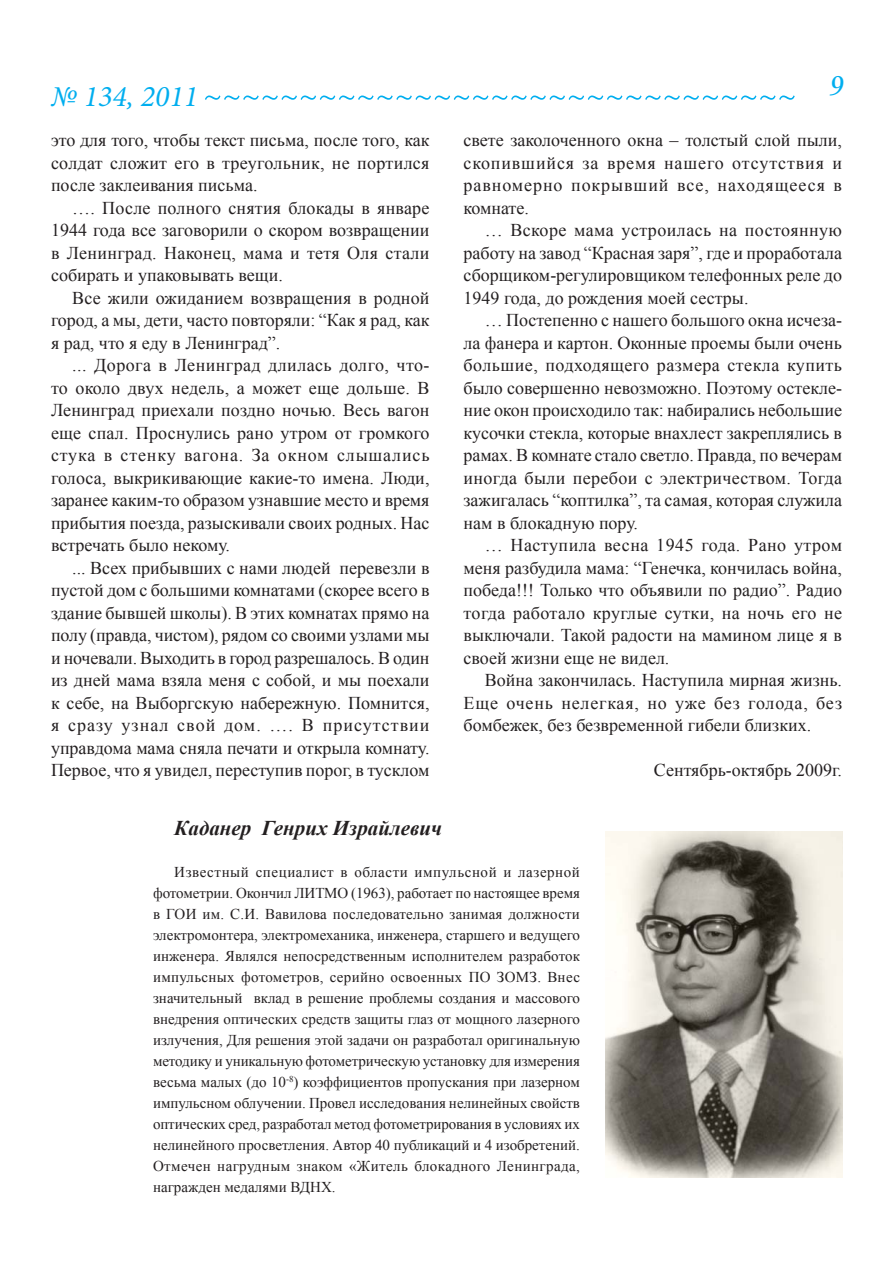
<style>
.page{position:relative;width:893px;height:1263px;background:#fff}
.page>*{position:absolute;margin:0;border:0;box-sizing:border-box;transform-origin:0 0}
.t1{font:33px "Monotype Corsiva";color:#00aeef}
.t2{font:italic 30px "Minion Pro";color:#00aeef}
.t3{font:italic 700 21px "Times New Roman";color:#231f20}
.t4{font:18px/22.5px "Times New Roman";color:#231f20;text-align:justify}
.t5{font:15px/21px "Times New Roman";letter-spacing:.01em;color:#231f20;text-align:justify}
</style>
<div class="page">
<svg style="left:205px;top:95px;width:590px;height:5px"></svg>
<img style="left:606px;top:832px;width:236px;height:346px">
<h2 class="t2" style="left:51px;top:78px;width:149px">№ 134, 2011</h2>
<p class="t4" style="left:51px;top:129px;width:380px">это для того, чтобы текст письма, после того, как солдат сложит его в треугольник, не портился после заклеивания письма.</p>
<p class="t4" style="left:51px;top:197px;width:380px;text-indent:21px">…. После полного снятия блокады в январе 1944 года все заговорили о скором возвращении в Ленинград. Наконец, мама и тетя Оля стали собирать и упаковывать вещи.</p>
<p class="t4" style="left:51px;top:287px;width:380px;text-indent:21px">Все жили ожиданием возвращения в родной город, а мы, дети, часто повторяли: “Как я рад, как я рад, что я еду в Ленинград”.</p>
<p class="t4" style="left:51px;top:354px;width:380px;text-indent:21px">... Дорога в Ленинград длилась долго, что&shy;то около двух недель, а может еще дольше. В Ленинград приехали поздно ночью. Весь вагон еще спал. Проснулись рано утром от громкого стука в стенку вагона. За окном слышались голоса, выкрикивающие какие-то имена. Люди, заранее каким-то образом узнавшие место и время прибытия поезда, разыскивали своих родных. Нас встречать было некому.</p>
<p class="t4" style="left:51px;top:557px;width:380px;text-indent:21px">... Всех прибывших с нами людей перевезли в пустой дом с большими комнатами (скорее всего в здание бывшей школы). В этих комнатах прямо на полу (правда, чистом), рядом со своими узлами мы и ночевали. Выходить в город разрешалось. В один из дней мама взяла меня с собой, и мы поехали к себе, на Выборгскую набережную. Помнится, я сразу узнал свой дом. …. В присутствии управдома мама сняла печати и открыла комнату.<br>Первое, что я увидел, переступив порог, в тусклом</p>
<h1 class="t1" style="left:827px;top:69px;width:16px">9</h1>
<p class="t4" style="left:463px;top:129px;width:380px">свете заколоченного окна – толстый слой пыли, скопившийся за время нашего отсутствия и равномерно покрывший все, находящееся в комнате.</p>
<p class="t4" style="left:463px;top:219px;width:380px;text-indent:21px">… Вскоре мама устроилась на постоянную работу на завод “Красная заря”, где и проработала сборщиком-регулировщиком телефонных реле до 1949 года, до рождения моей сестры.</p>
<p class="t4" style="left:463px;top:309px;width:380px;text-indent:21px">… Постепенно с нашего большого окна исчеза&shy;ла фанера и картон. Оконные проемы были очень большие, подходящего размера стекла купить было совершенно невозможно. Поэтому остекле&shy;ние окон происходило так: набирались небольшие кусочки стекла, которые внахлест закреплялись в рамах. В комнате стало светло. Правда, по вечерам иногда были перебои с электричеством. Тогда зажигалась “коптилка”, та самая, которая служила нам в блокадную пору.</p>
<p class="t4" style="left:463px;top:534px;width:380px;text-indent:21px">… Наступила весна 1945 года. Рано утром меня разбудила мама: “Генечка, кончилась война, победа!!! Только что объявили по радио”. Радио тогда работало круглые сутки, на ночь его не выключали. Такой радости на мамином лице я в своей жизни еще не видел.</p>
<p class="t4" style="left:463px;top:669px;width:380px;text-indent:21px">Война закончилась. Наступила мирная жизнь.<br>Еще очень нелегкая, но уже без голода, без бомбежек, без безвременной гибели близких.</p>
<p class="t4" style="left:654px;top:759px;width:190px">Сентябрь-октябрь 2009г.</p>
<p class="t3" style="left:174px;top:816px;width:269px">Каданер Генрих Израйлевич</p>
<p class="t5" style="left:153px;top:861px;width:428px;text-indent:21px">Известный специалист в области импульсной и лазерной фотометрии. Окончил ЛИТМО (1963), работает по настоящее время в ГОИ им. С.И. Вавилова последовательно занимая должности электромонтера, электромеханика, инженера, старшего и ведущего инженера. Являлся непосредственным исполнителем разработок импульсных фотометров, серийно освоенных ПО ЗОМЗ. Внес значительный вклад в решение проблемы создания и массового внедрения оптических средств защиты глаз от мощного лазерного излучения, Для решения этой задачи он разработал оригинальную методику и уникальную фотометрическую установку для измерения весьма малых (до 10<sup>-8</sup>) коэффициентов пропускания при лазерном импульсном облучении. Провел исследования нелинейных свойств оптических сред, разработал метод фотометрирования в условиях их нелинейного просветления. Автор 40 публикаций и 4 изобретений.<br>Отмечен нагрудным знаком «Житель блокадного Ленинграда, награжден медалями ВДНХ.</p>
</div>
